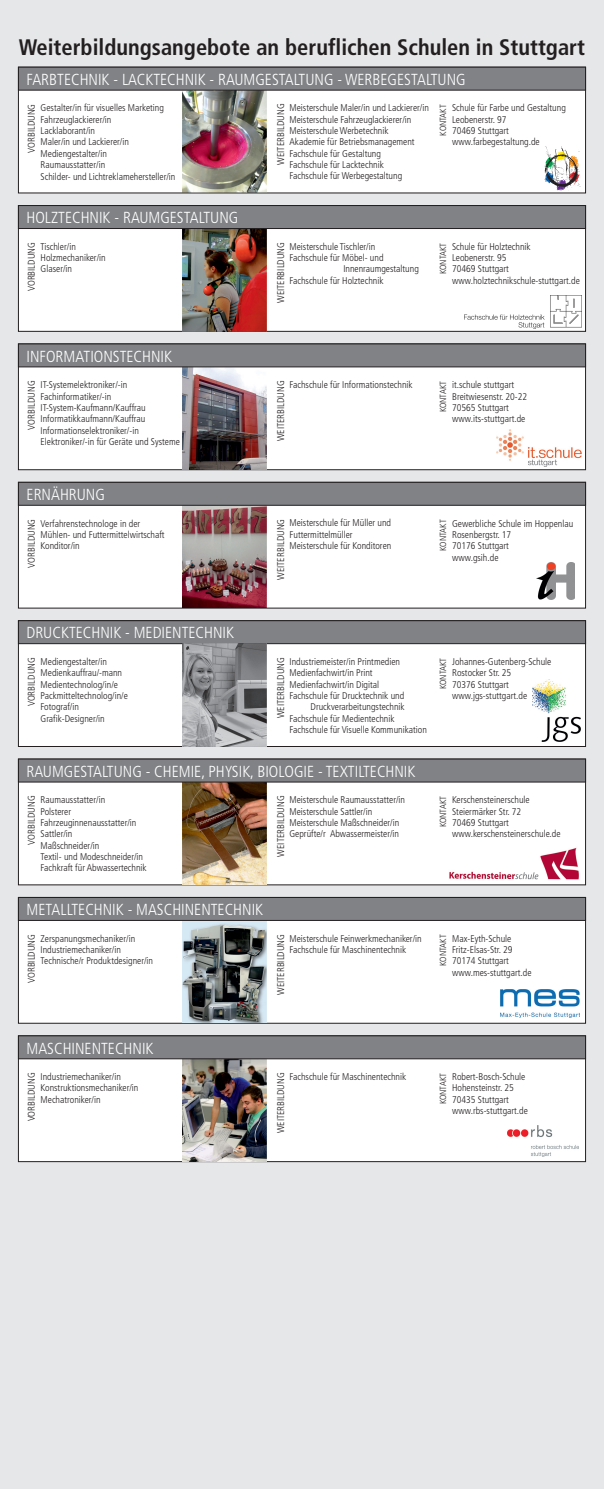
<style>
.page{position:relative;width:604px;height:1489px;background:#e6e7e9}
.page>*{position:absolute;margin:0;border:0;box-sizing:border-box;transform-origin:0 0}
.t1{font:700 condensed 22.48px "Frutiger";color:#231f20}
.t2{font:300 condensed 15.97px "Frutiger";color:#fff}
.t3{font:300 condensed 9.78px/11.3px "Frutiger";color:#231f20}
.t4{font:300 condensed 8.9px "Frutiger";color:#231f20}
</style>
<div class="page">
<div style="left:18px;top:67px;width:568px;height:126px;background:#fff;border:1px solid #231f20"></div>
<div style="left:18px;top:1035px;width:568px;height:127px;background:#fff;border:1px solid #231f20"></div>
<div style="left:18px;top:897px;width:568px;height:127px;background:#fff;border:1px solid #231f20"></div>
<div style="left:18px;top:759px;width:568px;height:126px;background:#fff"></div>
<div style="left:18px;top:620px;width:568px;height:127px;background:#fff;border:1px solid #231f20"></div>
<div style="left:18px;top:482px;width:568px;height:126px;background:#fff;border:1px solid #231f20"></div>
<div style="left:18px;top:344px;width:568px;height:126px;background:#fff;border:1px solid #231f20"></div>
<div style="left:18px;top:205px;width:568px;height:127px;background:#fff;border:1px solid #231f20"></div>
<img style="left:183px;top:229px;width:84px;height:102px">
<img style="left:183px;top:921px;width:84px;height:102px">
<div style="left:18px;top:897px;width:568px;height:24px;background:#808285;border:1px solid #231f20"></div>
<img style="left:183px;top:782px;width:84px;height:102px">
<img style="left:183px;top:1059px;width:84px;height:102px">
<img style="left:183px;top:506px;width:84px;height:102px">
<img style="left:183px;top:367px;width:84px;height:102px">
<img style="left:183px;top:90px;width:84px;height:103px">
<div style="left:18px;top:67px;width:568px;height:23px;background:#808285;border:1px solid #231f20"></div>
<div style="left:18px;top:205px;width:568px;height:24px;background:#808285;border:1px solid #231f20"></div>
<div style="left:18px;top:344px;width:568px;height:23px;background:#808285;border:1px solid #231f20"></div>
<div style="left:18px;top:482px;width:568px;height:24px;background:#808285;border:1px solid #231f20"></div>
<div style="left:18px;top:620px;width:568px;height:24px;background:#808285;border:1px solid #231f20"></div>
<div style="left:18px;top:759px;width:568px;height:23px;background:#808285;border:1px solid #231f20"></div>
<div style="left:18px;top:1035px;width:568px;height:24px;background:#808285;border:1px solid #231f20"></div>
<img style="left:496px;top:429px;width:86px;height:38px">
<img style="left:536px;top:563px;width:39px;height:37px">
<img style="left:507px;top:1125px;width:71px;height:31px">
<img style="left:449px;top:847px;width:130px;height:33px">
<img style="left:500px;top:989px;width:79px;height:29px">
<img style="left:464px;top:296px;width:117px;height:33px">
<img style="left:183px;top:644px;width:84px;height:102px">
<img style="left:532px;top:679px;width:48px;height:63px">
<svg style="left:544px;top:146px;width:36px;height:45px"></svg>
<h1 class="t1" style="left:19px;top:38px;width:568px">Weiterbildungsangebote an beruflichen Schulen in Stuttgart</h1>
<h2 class="t2" style="left:27px;top:73px;width:440px">FARBTECHNIK - LACKTECHNIK - RAUMGESTALTUNG - WERBEGESTALTUNG</h2>
<p class="t3" style="left:41px;top:103px;width:136px">Gestalter/in für visuelles Marketing<br>Fahrzeuglackierer/in<br>Lacklaborant/in<br>Maler/in und Lackierer/in<br>Mediengestalter/in<br>Raumausstatter/in<br>Schilder- und Lichtreklamehersteller/in</p>
<p class="t3" style="left:27px;top:153px;width:51px;rotate:-90deg">VORBILDUNG</p>
<h2 class="t2" style="left:27px;top:211px;width:213px">HOLZTECHNIK - RAUMGESTALTUNG</h2>
<p class="t3" style="left:41px;top:242px;width:67px">Tischler/in<br>Holzmechaniker/in<br>Glaser/in</p>
<p class="t3" style="left:27px;top:291px;width:51px;rotate:-90deg">VORBILDUNG</p>
<h2 class="t2" style="left:27px;top:350px;width:147px">INFORMATIONSTECHNIK</h2>
<p class="t3" style="left:41px;top:380px;width:141px">IT-Systemelektroniker/-in<br>Fachinformatiker/-in<br>IT-System-Kaufmann/Kauffrau<br>Informatikkaufmann/Kauffrau<br>Informationselektroniker/-in<br>Elektroniker/-in für Geräte und Systeme</p>
<p class="t3" style="left:27px;top:429px;width:51px;rotate:-90deg">VORBILDUNG</p>
<h2 class="t2" style="left:27px;top:488px;width:80px">ERNÄHRUNG</h2>
<p class="t3" style="left:41px;top:518px;width:126px">Verfahrenstechnologe in der<br>Mühlen- und Futtermittelwirtschaft<br>Konditor/in</p>
<p class="t3" style="left:27px;top:568px;width:51px;rotate:-90deg">VORBILDUNG</p>
<p class="t3" style="left:289px;top:103px;width:141px">Meisterschule Maler/in und Lackierer/in Meisterschule Fahrzeuglackierer/in Meisterschule Werbetechnik<br>Akademie für Betriebsmanagement Fachschule für Gestaltung<br>Fachschule für Lacktechnik<br>Fachschule für Werbegestaltung</p>
<p class="t3" style="left:276px;top:165px;width:62px;rotate:-90deg">WEITERBILDUNG</p>
<p class="t3" style="left:452px;top:103px;width:115px">Schule für Farbe und Gestaltung<br>Leobenerstr. 97<br>70469 Stuttgart www.farbegestaltung.de</p>
<p class="t4" style="left:439px;top:136px;width:33px;rotate:-90deg">KONTAKT</p>
<p class="t3" style="left:289px;top:242px;width:87px">Meisterschule Tischler/in</p>
<p class="t3" style="left:289px;top:253px;width:95px">Fachschule für Möbel- und</p>
<p class="t3" style="left:343px;top:264px;width:77px">Innenraumgestaltung</p>
<p class="t3" style="left:289px;top:276px;width:96px">Fachschule für Holztechnik</p>
<p class="t3" style="left:276px;top:303px;width:62px;rotate:-90deg">WEITERBILDUNG</p>
<p class="t3" style="left:452px;top:242px;width:129px">Schule für Holztechnik<br>Leobenerstr. 95<br>70469 Stuttgart www.holztechnikschule-stuttgart.de</p>
<p class="t4" style="left:439px;top:274px;width:33px;rotate:-90deg">KONTAKT</p>
<p class="t3" style="left:289px;top:380px;width:125px">Fachschule für Informationstechnik</p>
<p class="t3" style="left:276px;top:441px;width:62px;rotate:-90deg">WEITERBILDUNG</p>
<p class="t3" style="left:452px;top:380px;width:76px">it.schule stuttgart<br>Breitwiesenstr. 20-22<br>70565 Stuttgart www.its-stuttgart.de</p>
<p class="t4" style="left:439px;top:412px;width:33px;rotate:-90deg">KONTAKT</p>
<p class="t3" style="left:289px;top:518px;width:103px">Meisterschule für Müller und<br>Futtermittelmüller<br>Meisterschule für Konditoren</p>
<p class="t3" style="left:276px;top:580px;width:62px;rotate:-90deg">WEITERBILDUNG</p>
<p class="t3" style="left:452px;top:518px;width:123px">Gewerbliche Schule im Hoppenlau<br>Rosenbergstr. 17<br>70176 Stuttgart<br>www.gsih.de</p>
<p class="t4" style="left:439px;top:551px;width:33px;rotate:-90deg">KONTAKT</p>
<h2 class="t2" style="left:27px;top:626px;width:209px">DRUCKTECHNIK - MEDIENTECHNIK</h2>
<p class="t3" style="left:41px;top:657px;width:89px">Mediengestalter/in<br>Medienkauffrau/-mann<br>Medientechnolog/in/e<br>Packmitteltechnolog/in/e<br>Fotograf/in<br>Grafik-Designer/in</p>
<p class="t3" style="left:27px;top:706px;width:51px;rotate:-90deg">VORBILDUNG</p>
<p class="t3" style="left:289px;top:657px;width:112px">Industriemeister/in Printmedien</p>
<p class="t3" style="left:289px;top:668px;width:85px">Medienfachwirt/in Print</p>
<p class="t3" style="left:289px;top:679px;width:91px">Medienfachwirt/in Digital</p>
<p class="t3" style="left:289px;top:691px;width:116px">Fachschule für Drucktechnik und</p>
<p class="t3" style="left:311px;top:702px;width:96px">Druckverarbeitungstechnik</p>
<p class="t3" style="left:289px;top:713px;width:107px">Fachschule für Medientechnik</p>
<p class="t3" style="left:289px;top:725px;width:139px">Fachschule für Visuelle Kommunikation</p>
<p class="t3" style="left:276px;top:718px;width:62px;rotate:-90deg">WEITERBILDUNG</p>
<h2 class="t2" style="left:27px;top:765px;width:390px">RAUMGESTALTUNG - CHEMIE, PHYSIK, BIOLOGIE - TEXTILTECHNIK</h2>
<p class="t3" style="left:41px;top:795px;width:108px">Raumausstatter/in<br>Polsterer<br>Fahrzeuginnenausstatter/in<br>Sattler/in<br>Maßschneider/in<br>Textil- und Modeschneider/in<br>Fachkraft für Abwassertechnik</p>
<p class="t3" style="left:27px;top:845px;width:51px;rotate:-90deg">VORBILDUNG</p>
<h2 class="t2" style="left:27px;top:903px;width:238px">METALLTECHNIK - MASCHINENTECHNIK</h2>
<p class="t3" style="left:41px;top:934px;width:114px">Zerspanungsmechaniker/in<br>Industriemechaniker/in<br>Technische/r Produktdesigner/in</p>
<p class="t3" style="left:27px;top:983px;width:51px;rotate:-90deg">VORBILDUNG</p>
<p class="t3" style="left:289px;top:795px;width:117px">Meisterschule Raumausstatter/in<br>Meisterschule Sattler/in<br>Meisterschule Maßschneider/in<br>Geprüfte/r Abwassermeister/in</p>
<p class="t3" style="left:276px;top:856px;width:62px;rotate:-90deg">WEITERBILDUNG</p>
<p class="t3" style="left:289px;top:933px;width:134px">Meisterschule Feinwerkmechaniker/in<br>Fachschule für Maschinentechnik</p>
<p class="t3" style="left:276px;top:995px;width:62px;rotate:-90deg">WEITERBILDUNG</p>
<p class="t3" style="left:452px;top:657px;width:101px">Johannes-Gutenberg-Schule<br>Rostocker Str. 25<br>70376 Stuttgart www.jgs-stuttgart.de</p>
<p class="t4" style="left:439px;top:689px;width:33px;rotate:-90deg">KONTAKT</p>
<p class="t3" style="left:452px;top:795px;width:110px">Kerschensteinerschule<br>Steiermärker Str. 72<br>70469 Stuttgart www.kerschensteinerschule.de</p>
<p class="t4" style="left:439px;top:827px;width:33px;rotate:-90deg">KONTAKT</p>
<p class="t3" style="left:452px;top:933px;width:81px">Max-Eyth-Schule<br>Fritz-Elsas-Str. 29<br>70174 Stuttgart www.mes-stuttgart.de</p>
<p class="t4" style="left:439px;top:966px;width:33px;rotate:-90deg">KONTAKT</p>
<h2 class="t2" style="left:27px;top:1042px;width:128px">MASCHINENTECHNIK</h2>
<p class="t3" style="left:41px;top:1072px;width:99px">Industriemechaniker/in<br>Konstruktionsmechaniker/in<br>Mechatroniker/in</p>
<p class="t3" style="left:27px;top:1121px;width:51px;rotate:-90deg">VORBILDUNG</p>
<p class="t3" style="left:289px;top:1072px;width:118px">Fachschule für Maschinentechnik</p>
<p class="t3" style="left:276px;top:1133px;width:62px;rotate:-90deg">WEITERBILDUNG</p>
<p class="t3" style="left:452px;top:1072px;width:77px">Robert-Bosch-Schule<br>Hohensteinstr. 25<br>70435 Stuttgart www.rbs-stuttgart.de</p>
<p class="t4" style="left:439px;top:1104px;width:33px;rotate:-90deg">KONTAKT</p>
</div>
